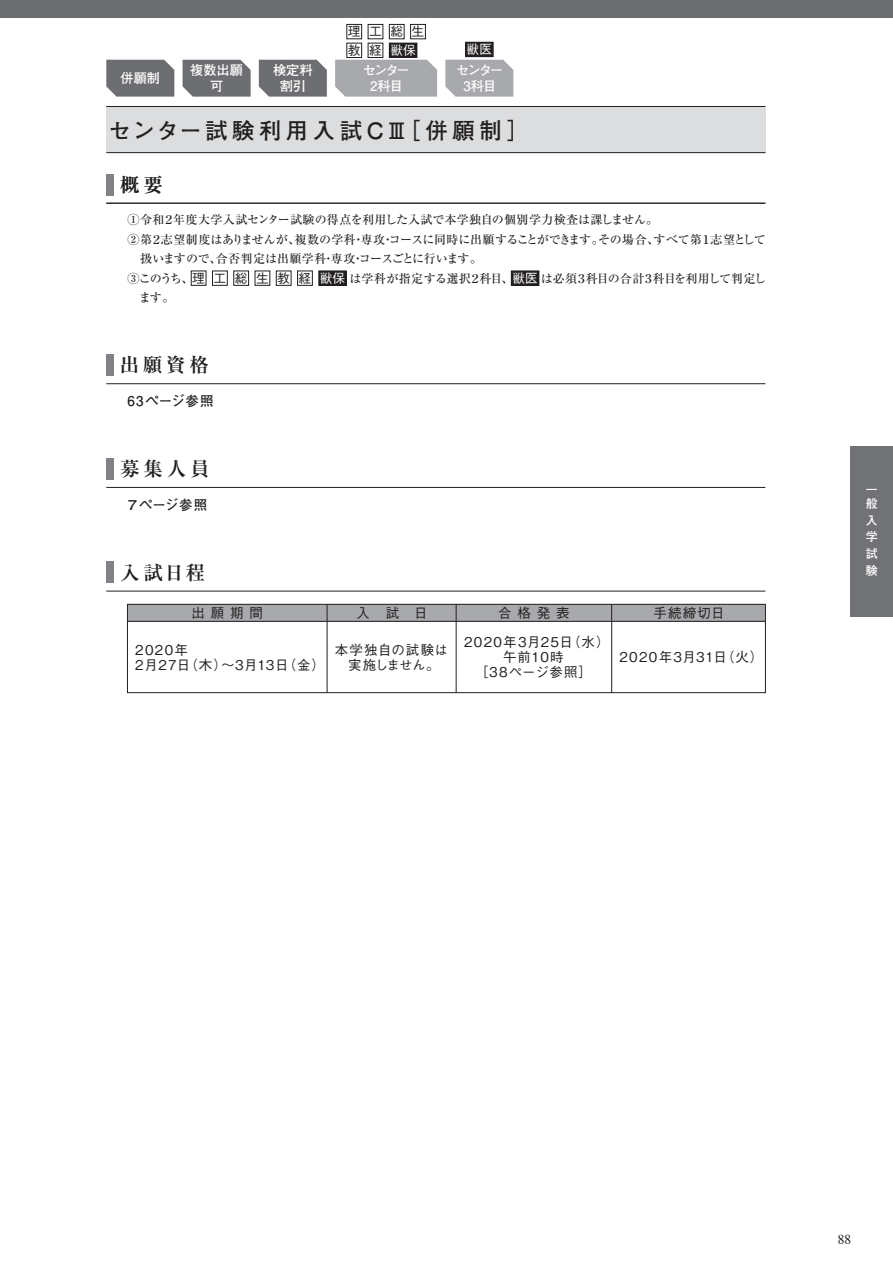
<style>
.page{position:relative;width:893px;height:1263px;background:#fff}
.page>*{position:absolute;margin:0;border:0;box-sizing:border-box;transform-origin:0 0}
.t1{font:700 22.5px "Futo Go B101 Pr 6 N";letter-spacing:.195em;color:#231f20}
.t2{font:700 19.5px "Ryumin Pr 6 N";letter-spacing:.2em;color:#231f20}
.t3{font:500 13.5px/29.1px "Gothic BBB Pr 6 N";letter-spacing:.085em;color:#231f20;text-align:center}
.t4{font:500 13.5px/15px "Gothic BBB Pr 6 N";letter-spacing:.045em;color:#231f20}
.t5{font:500 13.5px/15px "Gothic BBB Pr 6 N";letter-spacing:.025em;color:#231f20;text-align:center}
.t6{font:500 13.5px/15px "Gothic BBB Pr 6 N";letter-spacing:.055em;color:#231f20;text-align:center}
.t7{font:700 13.5px "Futo Go B101 Pr 6 N";letter-spacing:.06em;color:#231f20}
.t8{font:700 13.5px "Futo Go B101 Pr 6 N";letter-spacing:.025em;color:#231f20}
.t9{font:13.5px "Times";color:#231f20}
.t10{font:700 13.2px/15.6px "Futo Go B101 Pr 6 N";letter-spacing:-.005em;color:#fff;text-align:center}
.t11{font:500 12.75px/18.8px "Gothic BBB Pr 6 N";letter-spacing:.665em;color:#231f20}
.t12{font:500 12.75px "Gothic BBB Pr 6 N";color:#fff}
.t13{font:500 12px "Ryumin Pr 6 N";letter-spacing:-.01em;color:#231f20}
.t14{font:500 12px "Ryumin Pr 6 N";letter-spacing:-.065em;color:#231f20}
.t15{font:500 12px "Ryumin Pr 6 N";letter-spacing:.01em;color:#231f20}
.t16{font:700 12px/16.8px "Futo Go B101 Pr 6 N";color:#fff}
.s1{color:#fff}
</style>
<div class="page">
<div style="left:106px;top:106px;width:659px;height:47px;background:#dcdddf"></div>
<hr style="left:106px;top:152px;width:659px;height:1px;background:#231f20">
<hr style="left:106px;top:106px;width:659px;height:1px;background:#231f20">
<hr style="left:106px;top:487px;width:659px;height:1px;background:#231f20">
<div style="left:106px;top:458px;width:8px;height:21px;background:#808285"></div>
<hr style="left:106px;top:383px;width:659px;height:1px;background:#231f20">
<div style="left:106px;top:354px;width:8px;height:22px;background:#808285"></div>
<hr style="left:106px;top:591px;width:659px;height:1px;background:#231f20">
<div style="left:106px;top:562px;width:8px;height:21px;background:#808285"></div>
<div style="left:127px;top:604px;width:638px;height:17px;background:#a8a9ad"></div>
<hr style="left:127px;top:621px;width:638px;height:1px;background:#231f20">
<hr style="left:456px;top:604px;width:1px;height:89px;background:#231f20">
<hr style="left:611px;top:604px;width:1px;height:89px;background:#231f20">
<div style="left:127px;top:604px;width:639px;height:89px;border:1px solid #231f20"></div>
<hr style="left:327px;top:604px;width:1px;height:89px;background:#231f20">
<hr style="left:106px;top:203px;width:659px;height:1px;background:#231f20">
<div style="left:106px;top:174px;width:8px;height:21px;background:#808285"></div>
<div style="left:191px;top:271px;width:15px;height:15px;border:1px solid #231f20"></div>
<div style="left:212px;top:271px;width:16px;height:15px;border:1px solid #231f20"></div>
<div style="left:233px;top:271px;width:16px;height:15px;border:1px solid #231f20"></div>
<div style="left:255px;top:271px;width:15px;height:15px;border:1px solid #231f20"></div>
<div style="left:276px;top:271px;width:15px;height:15px;border:1px solid #231f20"></div>
<div style="left:297px;top:271px;width:16px;height:15px;border:1px solid #231f20"></div>
<div style="left:319px;top:271px;width:27px;height:14px;background:#231f20"></div>
<div style="left:318px;top:271px;width:29px;height:15px;border:1px solid #231f20"></div>
<div style="left:511px;top:271px;width:28px;height:14px;background:#231f20"></div>
<div style="left:511px;top:271px;width:28px;height:15px;border:1px solid #231f20"></div>
<svg style="left:106px;top:60px;width:68px;height:37px;background:#747578"></svg>
<svg style="left:183px;top:60px;width:68px;height:37px;background:#747578"></svg>
<svg style="left:259px;top:60px;width:68px;height:37px;background:#747578"></svg>
<div style="left:335px;top:60px;width:102px;height:37px;background:#a8a9ad"></div>
<svg style="left:445px;top:60px;width:68px;height:37px;background:#acadb1"></svg>
<div style="left:466px;top:42px;width:27px;height:15px;background:#231f20"></div>
<div style="left:465px;top:42px;width:29px;height:15px;border:1px solid #231f20"></div>
<div style="left:346px;top:24px;width:16px;height:15px;border:1px solid #231f20"></div>
<div style="left:368px;top:24px;width:15px;height:15px;border:1px solid #231f20"></div>
<div style="left:389px;top:24px;width:15px;height:15px;border:1px solid #231f20"></div>
<div style="left:410px;top:24px;width:16px;height:15px;border:1px solid #231f20"></div>
<div style="left:346px;top:43px;width:16px;height:15px;border:1px solid #231f20"></div>
<div style="left:368px;top:43px;width:15px;height:15px;border:1px solid #231f20"></div>
<div style="left:389px;top:43px;width:28px;height:14px;background:#231f20"></div>
<div style="left:389px;top:43px;width:28px;height:15px;border:1px solid #231f20"></div>
<div style="left:0;top:0;width:893px;height:17px;background:#6d6e71"></div>
<div style="left:850px;top:446px;width:43px;height:171px;background:#717275"></div>
<p class="t11" style="left:348px;top:21px;width:78px">理工総生教経<span class="s1">獣保</span></p>
<p class="t12" style="left:467px;top:39px;width:27px">獣医</p>
<p class="t10" style="left:121px;top:70px;width:41px">併願制</p>
<p class="t10" style="left:190px;top:62px;width:54px">複数出願可</p>
<p class="t10" style="left:273px;top:62px;width:41px">検定料割引</p>
<p class="t10" style="left:363px;top:62px;width:48px">センター<br>2科目</p>
<p class="t10" style="left:456px;top:62px;width:48px">センター<br>3科目</p>
<h1 class="t1" style="left:109px;top:112px;width:422px">センター試験利用入試ＣⅢ［併願制］</h1>
<h2 class="t2" style="left:120px;top:169px;width:44px">概要</h2>
<p class="t15" style="left:128px;top:210px;width:532px">①令和２年度大学入試センター試験の得点を利用した入試で本学独自の個別学力検査は課しません。</p>
<p class="t13" style="left:128px;top:230px;width:640px">②第２志望制度はありませんが、複数の学科・専攻・コースに同時に出願することができます。その場合、すべて第１志望として</p>
<p class="t13" style="left:140px;top:249px;width:343px">扱いますので、合否判定は出願学科・専攻・コースごとに行います。</p>
<p class="t14" style="left:128px;top:269px;width:640px">③このうち、　　　　　　　　　　　　　は学科が指定する選択２科目、　　 は必須３科目の合計３科目を利用して判定し</p>
<p class="t13" style="left:139px;top:288px;width:37px">ます。</p>
<p class="t11" style="left:192px;top:268px;width:155px">理工総生教経<span class="s1">獣保</span></p>
<p class="t12" style="left:512px;top:268px;width:27px">獣医</p>
<h2 class="t2" style="left:120px;top:349px;width:91px">出願資格</h2>
<p class="t7" style="left:128px;top:390px;width:88px">63ページ参照</p>
<h2 class="t2" style="left:120px;top:453px;width:91px">募集人員</h2>
<p class="t8" style="left:126px;top:494px;width:83px">７ページ参照</p>
<h2 class="t2" style="left:120px;top:557px;width:87px">入試日程</h2>
<p class="t3" style="left:357px;top:597px;width:73px">入　試　日</p>
<p class="t3" style="left:464px;top:597px;width:147px">合格発表<br>2020年3月25日（水）</p>
<p class="t6" style="left:475px;top:649px;width:119px">午前10時<br>［38ページ参照］</p>
<p class="t3" style="left:191px;top:597px;width:73px">出願期間</p>
<p class="t3" style="left:653px;top:597px;width:73px">手続締切日</p>
<p class="t3" style="left:619px;top:641px;width:145px">2020年3月31日（火）</p>
<p class="t4" style="left:135px;top:641px;width:191px">2020年<br>2月27日（木）～3月13日（金）</p>
<p class="t5" style="left:335px;top:641px;width:115px">本学独自の試験は実施しません。</p>
<p class="t16" style="left:866px;top:482px;width:19px;line-height:13.6px">一般</p>
<p class="t16" style="left:866px;top:511px;width:19px;text-align:justify">入学試験</p>
<p class="t9" style="left:838px;top:1232px;width:15px">88</p>
</div>
